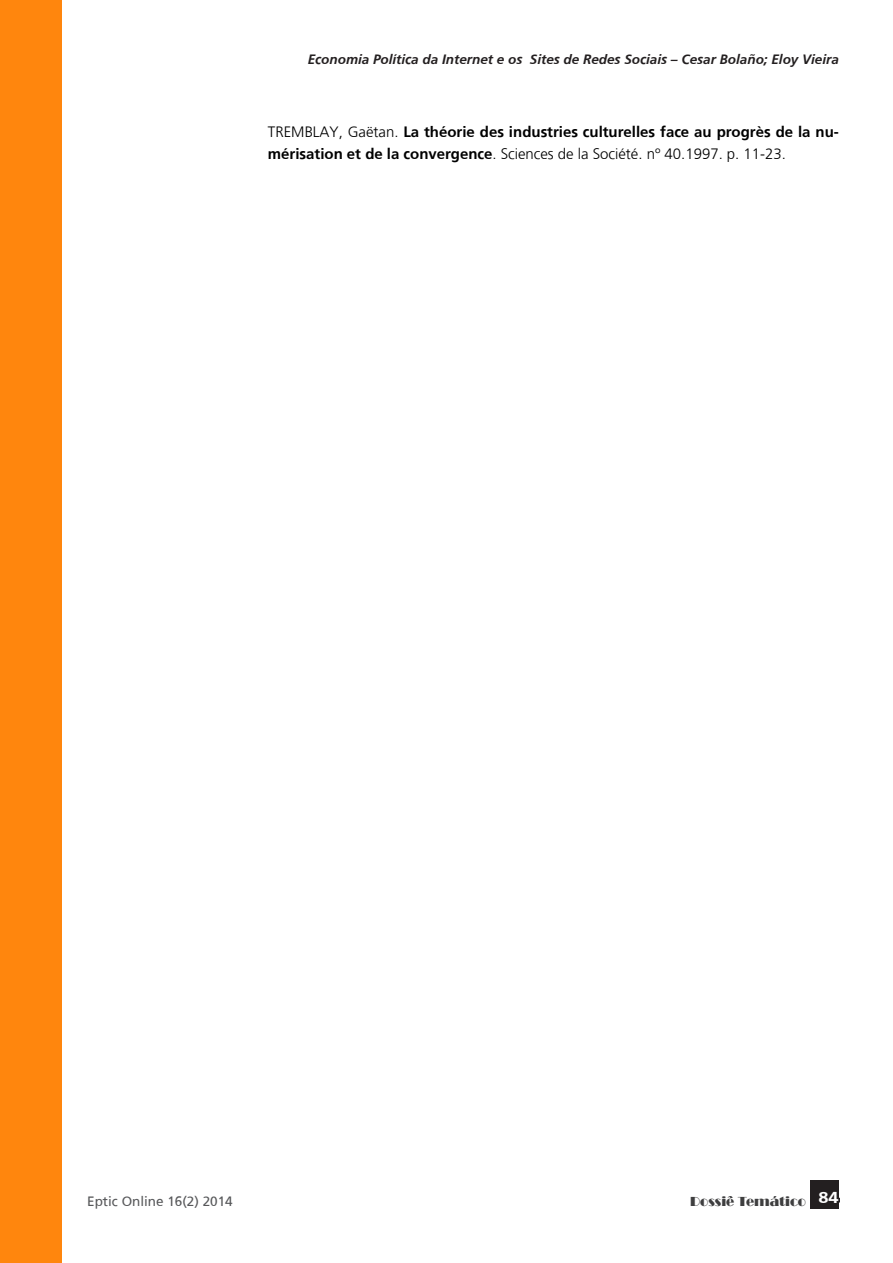
<style>
.page{position:relative;width:893px;height:1263px;background:#fff}
.page>*{position:absolute;margin:0;border:0;box-sizing:border-box;transform-origin:0 0}
.rev_artigo{font:700 15px/22.5px "Frutiger";color:#000}
.t1{font:italic 700 13.5px "Frutiger";color:#231f20}
.t2{font:13.5px "Frutiger";color:#57585a}
.t3{font:13.5px "Broadway";color:#3e3e3f}
.s1{font-weight:300}
</style>
<div class="page">
<div style="left:811px;top:1180px;width:28px;height:29px;background:#231f20"></div>
<div style="left:0;top:0;width:62px;height:1263px;background:#ff860d"></div>
<p class="t1" style="left:308px;top:52px;width:533px">Economia Política da Internet e os Sites de Redes Sociais – Cesar Bolaño; Eloy Vieira</p>
<p class="rev_artigo" style="left:268px;top:120px;width:573px"><span class="s1">TREMBLAY, Gaëtan.</span> La théorie des industries culturelles face au progrès de la nu&shy;mérisation et de la convergence<span class="s1">. Sciences de la Société. nº 40.1997. p. 11-23.</span></p>
<p class="t2" style="left:87px;top:1193px;width:147px">Eptic Online 16(2) 2014</p>
<p class="t3" style="left:690px;top:1194px;width:150px">Dossiê Temático <sup>84</sup></p>
</div>
